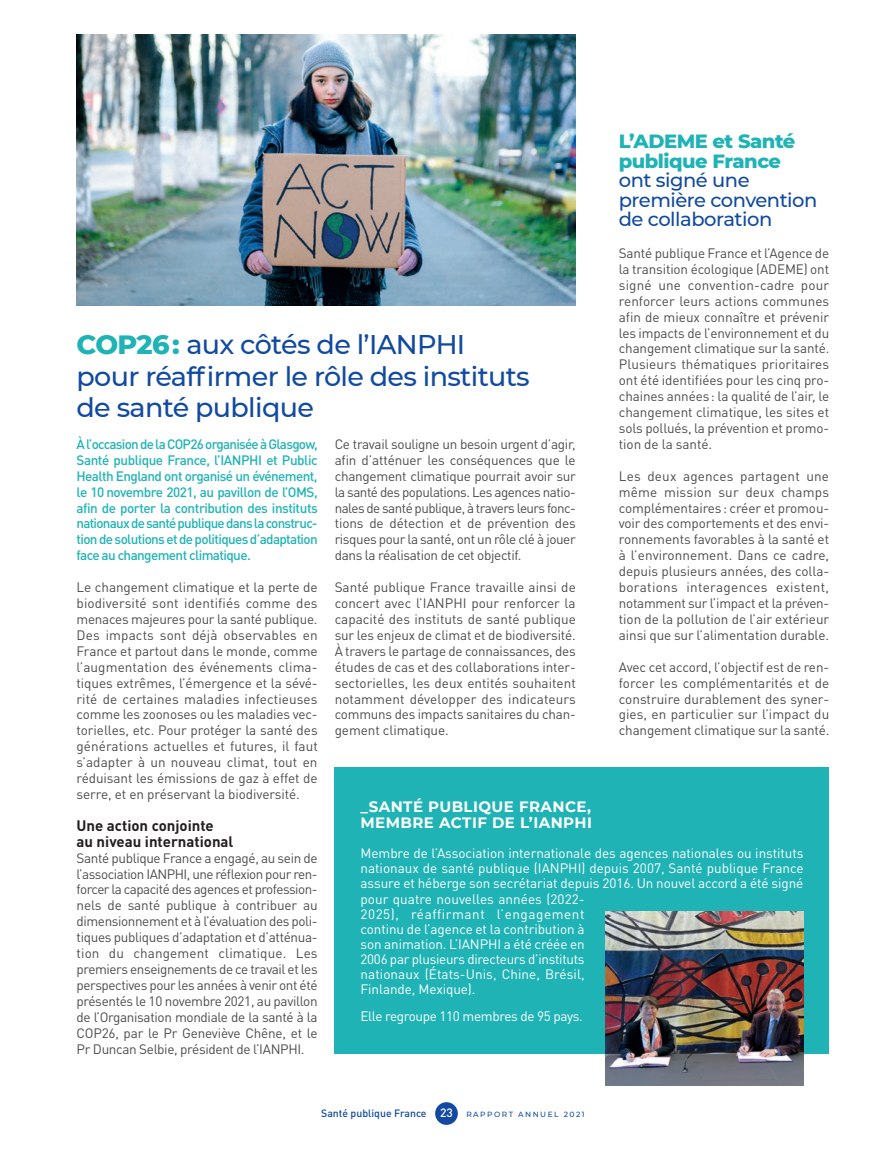
<style>
.page{position:relative;width:893px;height:1149px;background:#fff}
.page>*{position:absolute;margin:0;border:0;box-sizing:border-box;transform-origin:0 0}
.t1{font:500 27px/31.5px "Montserrat";letter-spacing:-.025em;color:#114aa0}
.t2{font:500 19.5px/19.5px "Montserrat";letter-spacing:-.025em;color:#114aa0}
.t3{font:800 19.5px/19.5px "Montserrat";letter-spacing:-.025em;color:#20b3b6}
.t4{font:700 15px/16.5px "Montserrat";letter-spacing:.03em;color:#fff}
.t5{font:700 15px/15.9px "DIN Pro";color:#231f20}
.t6{font:13.5px/15.9px "DIN Pro";letter-spacing:-.01em;color:#4b4c4d;text-align:justify}
.t7{font:13.5px/15px "DIN Pro";letter-spacing:-.005em;color:#fff}
.t8{font:500 13.5px/15.9px "DIN Pro";letter-spacing:-.045em;color:#20b3b6;text-align:justify}
.t9{font:13.5px "DIN Pro";letter-spacing:-.025em;color:#fff}
.t10{font:500 10.5px "DIN Pro";color:#114aa0}
.s1{font-weight:800;color:#20b3b6}
.s2{font-size:12px;color:#fff}
.s3{font-family:"Montserrat";font-size:7.5px}
</style>
<div class="page">
<div style="left:435px;top:1101px;width:23px;height:23px;background:#114aa0;border-radius:50%"></div>
<img style="left:77px;top:34px;width:499px;height:271px">
<div style="left:335px;top:767px;width:494px;height:286px;background:#20b3b6"></div>
<img style="left:606px;top:911px;width:197px;height:174px">
<h2 class="t3" style="left:619px;top:130px;width:178px">L’ADEME et Santé publique France</h2>
<h2 class="t2" style="left:619px;top:169px;width:200px">ont signé une première convention de collaboration</h2>
<p class="t6" style="left:619px;top:244px;width:212px">Santé publique France et l’Agence de la transition écologique (ADEME) ont signé une convention-cadre pour renforcer leurs actions communes afin de mieux connaître et prévenir les impacts de l’environnement et du changement climatique sur la santé.<br>Plusieurs thématiques prioritaires ont été identifiées pour les cinq pro&shy;chaines années: la qualité de l’air, le changement climatique, les sites et sols pollués, la prévention et promo&shy;tion de la santé.</p>
<p class="t6" style="left:619px;top:466px;width:212px">Les deux agences partagent une même mission sur deux champs complémentaires: créer et promou&shy;voir des comportements et des envi&shy;ronnements favorables à la santé et à l’environnement. Dans ce cadre, depuis plusieurs années, des colla&shy;borations interagences existent, notamment sur l’impact et la préven&shy;tion de la pollution de l’air extérieur ainsi que sur l’alimentation durable.</p>
<p class="t6" style="left:619px;top:657px;width:212px">Avec cet accord, l’objectif est de ren&shy;forcer les complémentarités et de construire durablement des syner&shy;gies, en particulier sur l’impact du changement climatique sur la santé.</p>
<h1 class="t1" style="left:77px;top:327px;width:455px"><span class="s1">COP26 :</span> aux côtés de l’IANPHI pour réaffirmer le rôle des instituts de santé publique</h1>
<p class="t8" style="left:77px;top:434px;width:243px">À l’occasion de la COP26 organisée à Glasgow, Santé publique France, l’IANPHI et Public Health England ont organisé un événement, le 10 novembre 2021, au pavillon de l’OMS, afin de porter la contribution des instituts nationaux de santé publique dans la construc&shy;tion de solutions et de politiques d’adaptation face au changement climatique.</p>
<p class="t6" style="left:77px;top:577px;width:243px">Le changement climatique et la perte de biodiversité sont identifiés comme des menaces majeures pour la santé publique.<br>Des impacts sont déjà observables en France et partout dans le monde, comme l’augmentation des événements clima&shy;tiques extrêmes, l’émergence et la sévé&shy;rité de certaines maladies infectieuses comme les zoonoses ou les maladies vec&shy;torielles, etc. Pour protéger la santé des générations actuelles et futures, il faut s’adapter à un nouveau climat, tout en réduisant les émissions de gaz à effet de serre, et en préservant la biodiversité.</p>
<p class="t5" style="left:77px;top:815px;width:158px">Une action conjointe au niveau international</p>
<p class="t6" style="left:77px;top:848px;width:243px">Santé publique France a engagé, au sein de l’association IANPHI, une réflexion pour ren&shy;forcer la capacité des agences et profession&shy;nels de santé publique à contribuer au dimensionnement et à l’évaluation des poli&shy;tiques publiques d’adaptation et d’atténua&shy;tion du changement climatique. Les premiers enseignements de ce travail et les perspectives pour les années à venir ont été présentés le 10 novembre 2021, au pavillon de l’Organisation mondiale de la santé à la COP26, par le Pr Geneviève Chêne, et le Pr Duncan Selbie, président de l’IANPHI.</p>
<p class="t6" style="left:335px;top:434px;width:243px">Ce travail souligne un besoin urgent d’agir, afin d’atténuer les conséquences que le changement climatique pourrait avoir sur la santé des populations. Les agences natio&shy;nales de santé publique, à travers leurs fonc&shy;tions de détection et de prévention des risques pour la santé, ont un rôle clé à jouer dans la réalisation de cet objectif.</p>
<p class="t6" style="left:335px;top:577px;width:243px">Santé publique France travaille ainsi de concert avec l’IANPHI pour renforcer la capacité des instituts de santé publique sur les enjeux de climat et de biodiversité.<br>À travers le partage de connaissances, des études de cas et des collaborations inter&shy;sectorielles, les deux entités souhaitent notamment développer des indicateurs communs des impacts sanitaires du chan&shy;gement climatique.</p>
<p class="t4" style="left:360px;top:797px;width:233px">_SANTÉ PUBLIQUE FRANCE,<br>MEMBRE ACTIF DE L’IANPHI</p>
<p class="t7" style="left:360px;top:844px;width:445px">Membre de l’Association internationale des agences nationales ou instituts nationaux de santé publique (IANPHI) depuis 2007, Santé publique France assure et héberge son secrétariat depuis 2016. Un nouvel accord a été signé pour quatre nouvelles années (2022-<br>2025), réaffirmant l’engagement<br>continu de l’agence et la contribution à<br>son animation. L’IANPHI a été créée en<br>2006 par plusieurs directeurs d’instituts<br>nationaux (États-Unis, Chine, Brésil,<br>Finlande, Mexique).</p>
<p class="t9" style="left:360px;top:1005px;width:224px">Elle regroupe 110 membres de 95 pays.</p>
<p class="t10" style="left:321px;top:1104px;width:265px">Santé publique France <span class="s2">23</span> <span class="s3">R A P P O R T A N N U E L 2 0 2 1</span></p>
</div>
